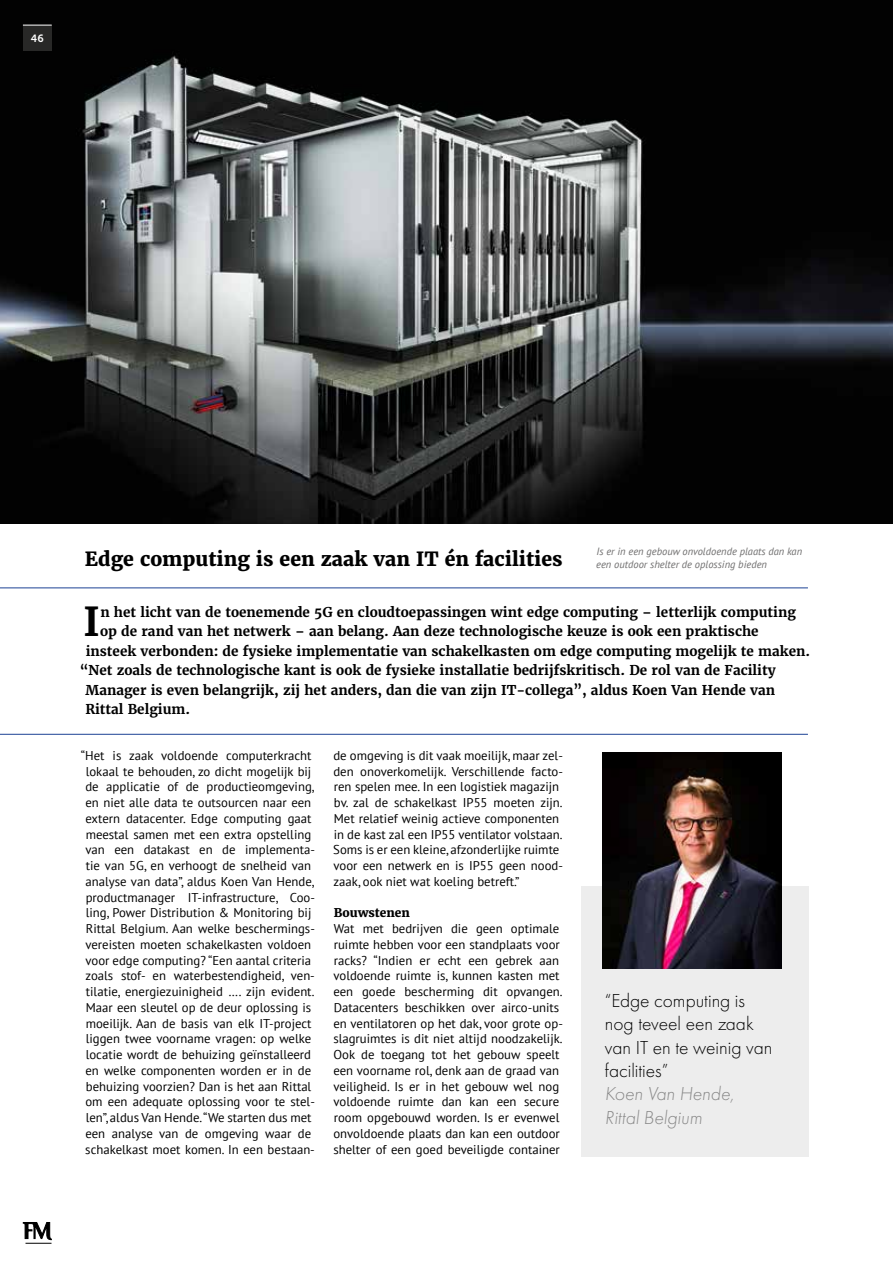
<style>
.page{position:relative;width:893px;height:1263px;background:#fff}
.page>*{position:absolute;margin:0;border:0;box-sizing:border-box;transform-origin:0 0}
.t1{font:700 39.75px "Merriweather";color:#000}
.t2{font:300 19.5px/23.4px "Futura PT";color:#000}
.t3{font:800 19.5px "Merriweather";color:#000}
.t4{font:italic 300 19.5px/23.4px "Futura PT";color:#878787}
.t5{font:700 13.5px "Merriweather";color:#000}
.t6{font:12.75px/15.8px "PT Sans";color:#000}
.t7{font:800 12px "Merriweather";color:#000}
.t8{font:italic 10.5px "PT Sans";color:#706f6f}
.t9{font:10.5px "Museo Sans 700";color:#fff}
</style>
<div class="page">
<hr style="left:0;top:587px;width:808px;height:1px;background:#1c4294">
<hr style="left:0;top:734px;width:808px;height:1px;background:#1c4294">
<svg style="left:23px;top:1222px;width:29px;height:22px"></svg>
<img style="left:0;top:0;width:893px;height:524px">
<div style="left:581px;top:886px;width:227px;height:271px;background:#ededed"></div>
<img style="left:603px;top:753px;width:178px;height:216px">
<div style="left:23px;top:26px;width:29px;height:25px;background:#282827"></div>
<svg style="left:23px;top:25px;width:29px;height:1px"></svg>
<p class="t9" style="left:31px;top:33px;width:14px">46</p>
<h2 class="t3" style="left:85px;top:546px;width:479px">Edge computing is een zaak van IT én facilities</h2>
<p class="t8" style="left:596px;top:545px;width:207px">Is er in een gebouw onvoldoende plaats dan kan</p>
<p class="t8" style="left:596px;top:557px;width:172px">een outdoor shelter de oplossing bieden</p>
<h1 class="t1" style="left:83px;top:597px;width:18px">I</h1>
<p class="t5" style="left:100px;top:603px;width:697px">n het licht van de toenemende 5G en cloudtoepassingen wint edge computing – letterlijk computing</p>
<p class="t5" style="left:100px;top:623px;width:660px">op de rand van het netwerk – aan belang. Aan deze technologische keuze is ook een praktische</p>
<p class="t5" style="left:86px;top:642px;width:726px">insteek verbonden: de fysieke implementatie van schakelkasten om edge computing mogelijk te maken.</p>
<p class="t5" style="left:80px;top:662px;width:697px">“Net zoals de technologische kant is ook de fysieke installatie bedrijfskritisch. De rol van de Facility</p>
<p class="t5" style="left:86px;top:681px;width:691px">Manager is even belangrijk, zij het anders, dan die van zijn IT-collega”, aldus Koen Van Hende van</p>
<p class="t5" style="left:85px;top:701px;width:106px">Rittal Belgium.</p>
<p class="t6" style="left:81px;top:747px;width:236px;text-align:center">“Het is zaak voldoende computerkracht lokaal te behouden, zo dicht mogelijk bij de applicatie of de productieomgeving, en niet alle data te outsourcen naar een extern datacenter. Edge computing gaat meestal samen met een extra opstelling van een datakast en de implementa&shy;tie van 5G, en verhoogt de snelheid van analyse van data”, aldus Koen Van Hende, productmanager IT-infrastructure, Coo&shy;ling, Power Distribution &amp; Monitoring bij Rittal Belgium. Aan welke beschermings&shy;vereisten moeten schakelkasten voldoen voor edge computing? “Een aantal criteria zoals stof- en waterbestendigheid, ven&shy;tilatie, energiezuinigheid …. zijn evident.<br>Maar een sleutel op de deur oplossing is moeilijk. Aan de basis van elk IT-project liggen twee voorname vragen: op welke locatie wordt de behuizing geïnstalleerd en welke componenten worden er in de behuizing voorzien? Dan is het aan Rittal om een adequate oplossing voor te stel&shy;len”, aldus Van Hende. “We starten dus met een analyse van de omgeving waar de schakelkast moet komen. In een bestaan-</p>
<p class="t6" style="left:333px;top:747px;width:231px">de omgeving is dit vaak moeilijk, maar zel&shy;den onoverkomelijk. Verschillende facto&shy;ren spelen mee. In een logistiek magazijn bv. zal de schakelkast IP55 moeten zijn.<br>Met relatief weinig actieve componenten in de kast zal een IP55 ventilator volstaan.<br>Soms is er een kleine, afzonderlijke ruimte voor een netwerk en is IP55 geen nood&shy;zaak, ook niet wat koeling betreft.”</p>
<p class="t7" style="left:334px;top:905px;width:78px">Bouwstenen</p>
<p class="t6" style="left:333px;top:920px;width:231px">Wat met bedrijven die geen optimale ruimte hebben voor een standplaats voor racks? “Indien er echt een gebrek aan voldoende ruimte is, kunnen kasten met een goede bescherming dit opvangen.<br>Datacenters beschikken over airco-units en ventilatoren op het dak, voor grote op&shy;slagruimtes is dit niet altijd noodzakelijk.<br>Ook de toegang tot het gebouw speelt een voorname rol, denk aan de graad van veiligheid. Is er in het gebouw wel nog voldoende ruimte dan kan een secure room opgebouwd worden. Is er evenwel onvoldoende plaats dan kan een outdoor shelter of een goed beveiligde container</p>
<h2 class="t2" style="left:605px;top:989px;width:169px">“Edge computing is nog teveel een zaak van IT en te weinig van facilities”</h2>
<h2 class="t4" style="left:605px;top:1082px;width:131px">Koen Van Hende,<br>Rittal Belgium</h2>
</div>
